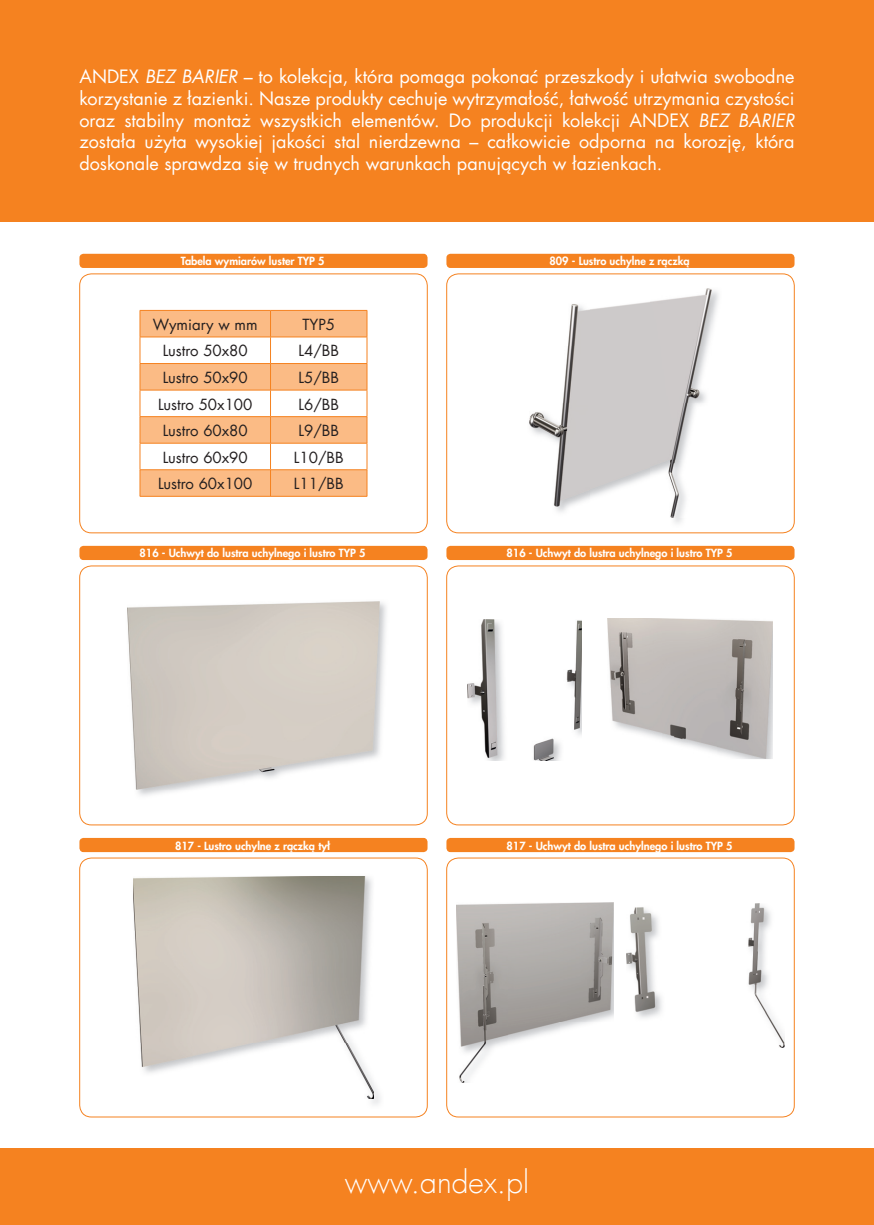
<style>
.page{position:relative;width:874px;height:1225px;background:#fff}
.page>*{position:absolute;margin:0;border:0;box-sizing:border-box;transform-origin:0 0}
.t1{font:300 30px "Futura Com";color:#fff}
.t2{font:18px/21.6px "Futura Com";color:#fff;text-align:justify}
.t3{font:15px "Futura Com";color:#231f20}
.t4{font:800 11px "Futura Com";color:#fff}
.s1{font-style:italic}
</style>
<div class="page">
<div style="left:0;top:0;width:873px;height:221px;background:#f58220"></div>
<div style="left:0;top:1148px;width:873px;height:77px;background:#f58220"></div>
<div style="left:79px;top:838px;width:348px;height:14px;background:#f58220;border-radius:4px"></div>
<img style="left:674px;top:288px;width:45px;height:235px">
<img style="left:529px;top:289px;width:182px;height:229px">
<div style="left:446px;top:274px;width:348px;height:259px;border:1px solid #f58220;border-radius:12px"></div>
<div style="left:446px;top:566px;width:348px;height:259px;border:1px solid #f58220;border-radius:12px"></div>
<div style="left:446px;top:857px;width:348px;height:260px;border:1px solid #f58220;border-radius:12px"></div>
<div style="left:446px;top:546px;width:348px;height:14px;background:#f58220;border-radius:4px"></div>
<div style="left:446px;top:838px;width:348px;height:14px;background:#f58220;border-radius:4px"></div>
<img style="left:467px;top:620px;width:114px;height:141px">
<img style="left:607px;top:618px;width:164px;height:140px">
<img style="left:127px;top:601px;width:259px;height:195px">
<img style="left:128px;top:602px;width:251px;height:187px">
<div style="left:79px;top:566px;width:348px;height:259px;border:1px solid #f58220;border-radius:12px"></div>
<div style="left:79px;top:546px;width:348px;height:14px;background:#f58220;border-radius:4px"></div>
<img style="left:133px;top:876px;width:241px;height:223px">
<div style="left:79px;top:857px;width:348px;height:260px;border:1px solid #f58220;border-radius:12px"></div>
<div style="left:79px;top:274px;width:348px;height:259px;border:1px solid #f58220;border-radius:12px"></div>
<div style="left:446px;top:254px;width:348px;height:14px;background:#f58220;border-radius:4px"></div>
<div style="left:79px;top:254px;width:348px;height:14px;background:#f58220;border-radius:4px"></div>
<svg style="left:140px;top:310px;width:227px;height:186px"></svg>
<hr style="left:140px;top:496px;width:227px;height:1px;background:#f58220">
<img style="left:456px;top:902px;width:157px;height:180px">
<img style="left:626px;top:904px;width:157px;height:143px">
<p class="t2" style="left:79px;top:67px;width:716px">ANDEX <span class="s1">BEZ BARIER</span> – to kolekcja, która pomaga pokonać przeszkody i ułatwia swobodne korzystanie z łazienki. Nasze produkty cechuje wytrzymałość, łatwość utrzymania czystości oraz stabilny montaż wszystkich elementów. Do produkcji kolekcji ANDEX <span class="s1">BEZ BARIER </span>została użyta wysokiej jakości stal nierdzewna – całkowicie odporna na korozję, która doskonale sprawdza się w trudnych warunkach panujących w łazienkach.</p>
<p class="t4" style="left:181px;top:256px;width:145px">Tabela wymiarów luster TYP 5</p>
<p class="t4" style="left:549px;top:256px;width:141px">809 - Lustro uchylne z rączką</p>
<p class="t3" style="left:153px;top:317px;width:106px">Wymiary w mm</p>
<p class="t3" style="left:302px;top:317px;width:34px">TYP5</p>
<p class="t3" style="left:163px;top:344px;width:87px">Lustro 50x80</p>
<p class="t3" style="left:298px;top:344px;width:42px">L4/BB</p>
<p class="t3" style="left:163px;top:370px;width:87px">Lustro 50x90</p>
<p class="t3" style="left:298px;top:370px;width:42px">L5/BB</p>
<p class="t3" style="left:158px;top:397px;width:96px">Lustro 50x100</p>
<p class="t3" style="left:298px;top:397px;width:42px">L6/BB</p>
<p class="t3" style="left:163px;top:424px;width:87px">Lustro 60x80</p>
<p class="t3" style="left:298px;top:424px;width:42px">L9/BB</p>
<p class="t3" style="left:163px;top:450px;width:87px">Lustro 60x90</p>
<p class="t3" style="left:294px;top:450px;width:51px">L10/BB</p>
<p class="t3" style="left:158px;top:477px;width:96px">Lustro 60x100</p>
<p class="t3" style="left:294px;top:477px;width:51px">L11/BB</p>
<p class="t4" style="left:139px;top:548px;width:227px">816 - Uchwyt do lustra uchylnego i lustro TYP 5</p>
<p class="t4" style="left:175px;top:840px;width:156px">817 - Lustro uchylne z rączką tył</p>
<p class="t4" style="left:506px;top:548px;width:227px">816 - Uchwyt do lustra uchylnego i lustro TYP 5</p>
<p class="t4" style="left:506px;top:840px;width:227px">817 - Uchwyt do lustra uchylnego i lustro TYP 5</p>
<h1 class="t1" style="left:345px;top:1168px;width:185px">www.andex.pl</h1>
</div>
